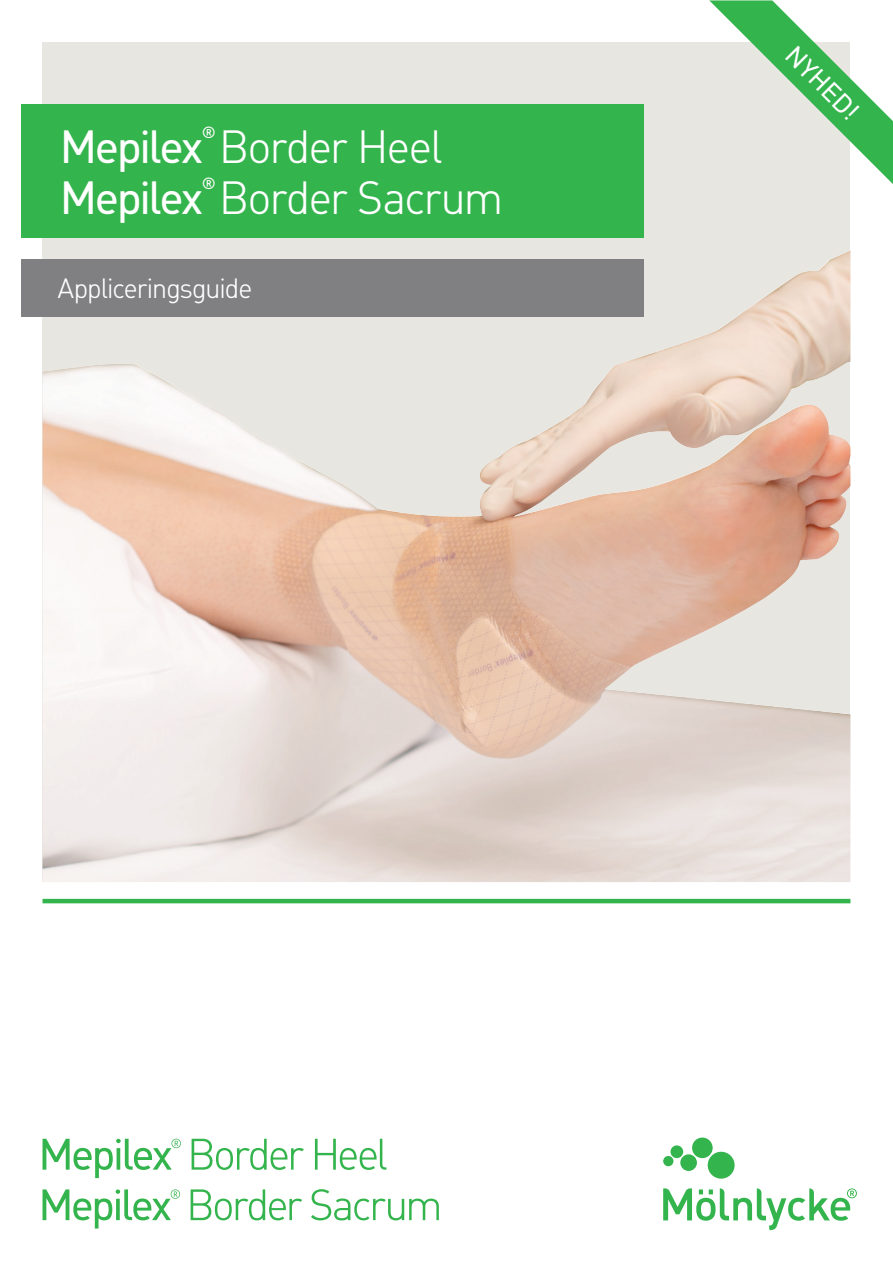
<style>
.page{position:relative;width:893px;height:1263px;background:#fff}
.page>*{position:absolute;margin:0;border:0;box-sizing:border-box;transform-origin:0 0}
.t1{font:300 45px "MHC Din";letter-spacing:-.03em;color:#fff}
.Sub_header{font:300 27px "MHC Din";letter-spacing:-.035em;color:#fff}
.t2{font:25.5px "MHC Din";color:#fff}
.t3{font:15.6px "MHC Din";color:#fff}
.s1{font-weight:400}
</style>
<div class="page">
<div style="left:43px;top:43px;width:807px;height:839px;background:#e8e6e1"></div>
<img style="left:43px;top:251px;width:807px;height:631px">
<hr style="left:43px;top:899px;width:807px;height:4px;background:#34b44d">
<div style="left:21px;top:105px;width:623px;height:133px;background:#34b44d"></div>
<div style="left:21px;top:259px;width:623px;height:58px;background:#808083"></div>
<svg style="left:192px;top:1139px;width:112px;height:31px"></svg>
<svg style="left:315px;top:1139px;width:71px;height:31px"></svg>
<svg style="left:43px;top:1139px;width:138px;height:39px"></svg>
<svg style="left:191px;top:1189px;width:111px;height:31px"></svg>
<svg style="left:311px;top:1189px;width:128px;height:31px"></svg>
<svg style="left:43px;top:1189px;width:137px;height:39px"></svg>
<svg style="left:663px;top:1137px;width:194px;height:93px"></svg>
<svg style="left:709px;top:0;width:184px;height:184px"></svg>
<p class="t3" style="left:202px;top:123px;width:16px">®</p>
<p class="t1" style="left:60px;top:122px;width:384px"><span class="s1">Mepilex</span> Border Heel</p>
<p class="t3" style="left:202px;top:174px;width:16px">®</p>
<p class="t1" style="left:60px;top:173px;width:445px"><span class="s1">Mepilex</span> Border Sacrum</p>
<p class="Sub_header" style="left:58px;top:274px;width:196px">Appliceringsguide</p>
<p class="t2" style="left:801px;top:40px;width:93px;rotate:45deg">NYHED!</p>
</div>
